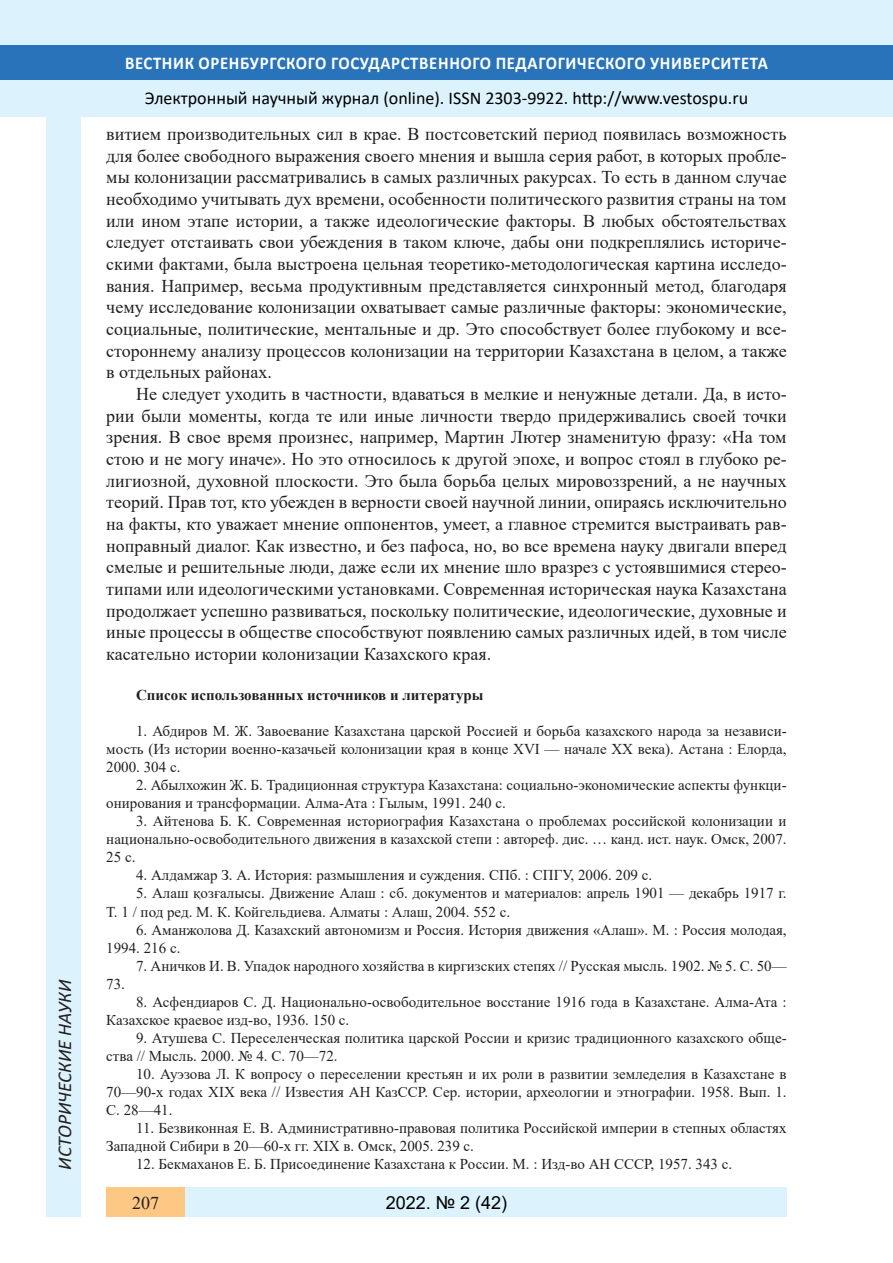
<style>
.page{position:relative;width:893px;height:1263px;background:#fff}
.page>*{position:absolute;margin:0;border:0;box-sizing:border-box;transform-origin:0 0}
.t1{font:italic 19.5px "Calibri";color:#231f20}
.Стиль2{font:18px/21.6px "Times New Roman";color:#231f20;text-align:justify}
.t2{font:18px "Calibri";color:#000}
.t3{font:700 18px "Calibri";letter-spacing:.04em;color:#fff;scale:.93 1}
.t4{font:18px "Arial";color:#000}
.t5{font:700 18px "Book Antiqua";color:#000}
.литература{font:15px/18px "Times New Roman";color:#231f20}
.литература-2{font:700 15px "Times New Roman";color:#231f20}
</style>
<div class="page">
<div style="left:0;top:0;width:893px;height:116px;background:#dcf2fc"></div>
<div style="left:0;top:45px;width:893px;height:34px;background:#2873ba"></div>
<div style="left:47px;top:116px;width:34px;height:1101px;background:#dcf2fc"></div>
<div style="left:106px;top:1188px;width:681px;height:29px;background:#dcf2fc"></div>
<div style="left:106px;top:1188px;width:79px;height:29px;background:#fdc784"></div>
<p class="t1" style="left:51px;top:1179px;width:279px;rotate:-90deg">03.00.00 БИОЛОГИЧЕСКИЕ НАУКИ</p>
<p class="t1" style="left:51px;top:1170px;width:192px;rotate:-90deg">ИСТОРИЧЕСКИЕ НАУКИ</p>
<p class="t3" style="left:125px;top:50px;width:693px">ВЕСТНИК ОРЕНБУРГСКОГО ГОСУДАРСТВЕННОГО ПЕДАГОГИЧЕСКОГО УНИВЕРСИТЕТА</p>
<p class="t2" style="left:145px;top:85px;width:605px">Электронный научный журнал (online). ISSN 2303-9922. http://www.vestospu.ru</p>
<p class="t2" style="left:388px;top:85px;width:13px">O</p>
<p class="t2" style="left:583px;top:85px;width:13px">t</p>
<p class="t2" style="left:583px;top:85px;width:13px">t</p>
<p class="Стиль2" style="left:106px;top:123px;width:682px">витием производительных сил в крае. В постсоветский период появилась возможность для более свободного выражения своего мнения и вышла серия работ, в которых пробле&shy;мы колонизации рассматривались в самых различных ракурсах. То есть в данном случае необходимо учитывать дух времени, особенности политического развития страны на том или ином этапе истории, а также идеологические факторы. В любых обстоятельствах следует отстаивать свои убеждения в таком ключе, дабы они подкреплялись историче&shy;скими фактами, была выстроена цельная теоретико-методологическая картина исследо&shy;вания. Например, весьма продуктивным представляется синхронный метод, благодаря чему исследование колонизации охватывает самые различные факторы: экономические, социальные, политические, ментальные и др. Это способствует более глубокому и все&shy;стороннему анализу процессов колонизации на территории Казахстана в целом, а также в отдельных районах.</p>
<p class="Стиль2" style="left:106px;top:383px;width:682px;text-indent:30px">Не следует уходить в частности, вдаваться в мелкие и ненужные детали. Да, в исто&shy;рии были моменты, когда те или иные личности твердо придерживались своей точки зрения. В свое время произнес, например, Мартин Лютер знаменитую фразу: «На том стою и не могу иначе». Но это относилось к другой эпохе, и вопрос стоял в глубоко ре&shy;лигиозной, духовной плоскости. Это была борьба целых мировоззрений, а не научных теорий. Прав тот, кто убежден в верности своей научной линии, опираясь исключительно на факты, кто уважает мнение оппонентов, умеет, а главное стремится выстраивать рав&shy;ноправный диалог. Как известно, и без пафоса, но, во все времена науку двигали вперед смелые и решительные люди, даже если их мнение шло вразрез с устоявшимися стерео&shy;типами или идеологическими установками. Современная историческая наука Казахстана продолжает успешно развиваться, поскольку политические, идеологические, духовные и иные процессы в обществе способствуют появлению самых различных идей, в том числе касательно истории колонизации Казахского края.</p>
<p class="литература-2" style="left:136px;top:684px;width:349px">Список использованных источников и литературы</p>
<p class="литература" style="left:106px;top:721px;width:682px;text-align:justify;text-indent:30px">1. Абдиров М. Ж. Завоевание Казахстана царской Россией и борьба казахского народа за независи&shy;мость (Из истории военно-казачьей колонизации края в конце XVI — начале XX века). Астана : Елорда, 2000. 304 с.</p>
<p class="литература" style="left:106px;top:775px;width:682px;text-indent:30px">2. Абылхожин Ж. Б. Традиционная структура Казахстана: социально-экономические аспекты функци&shy;онирования и трансформации. Алма-Ата : Гылым, 1991. 240 с.</p>
<p class="литература" style="left:106px;top:812px;width:682px;text-align:justify;text-indent:30px">3. Айтенова Б. К. Современная историография Казахстана о проблемах российской колонизации и национально-освободительного движения в казахской степи : автореф. дис. … канд. ист. наук. Омск, 2007.<br>25 с.</p>
<p class="литература" style="left:136px;top:866px;width:518px">4. Алдамжар З. А. История: размышления и суждения. СПб. : СПГУ, 2006. 209 с.</p>
<p class="литература" style="left:106px;top:884px;width:682px;text-indent:30px">5. Алаш қозғалысы. Движение Алаш : сб. документов и материалов: апрель 1901 — декабрь 1917 г.<br>Т. 1 / под ред. М. К. Койгельдиева. Алматы : Алаш, 2004. 552 с.</p>
<p class="литература" style="left:106px;top:920px;width:682px;text-indent:30px">6. Аманжолова Д. Казахский автономизм и Россия. История движения «Алаш». М. : Россия молодая,<br>1994. 216 с.</p>
<p class="литература" style="left:136px;top:956px;width:652px">7. Аничков И. В. Упадок народного хозяйства в киргизских степях // Русская мысль. 1902. № 5. С. 50—</p>
<p class="литература" style="left:106px;top:974px;width:20px">73.</p>
<p class="литература" style="left:106px;top:992px;width:682px;text-indent:30px">8. Асфендиаров С. Д. Национально-освободительное восстание 1916 года в Казахстане. Алма-Ата :<br>Казахское краевое изд-во, 1936. 150 с.</p>
<p class="литература" style="left:106px;top:1028px;width:682px;text-indent:30px">9. Атушева С. Переселенческая политика царской России и кризис традиционного казахского обще&shy;ства // Мысль. 2000. № 4. С. 70—72.</p>
<p class="литература" style="left:106px;top:1064px;width:682px;text-align:justify;text-indent:30px">10. Ауэзова Л. К вопросу о переселении крестьян и их роли в развитии земледелия в Казахстане в 70—90-х годах XIX века // Известия АН КазССР. Сер. истории, археологии и этнографии. 1958. Вып. 1.<br>С. 28—41.</p>
<p class="литература" style="left:106px;top:1119px;width:682px;text-indent:30px">11. Безвиконная Е. В. Административно-правовая политика Российской империи в степных областях<br>Западной Сибири в 20—60-х гг. ХIX в. Омск, 2005. 239 с.</p>
<p class="литература" style="left:136px;top:1155px;width:598px">12. Бекмаханов Е. Б. Присоединение Казахстана к России. М. : Изд-во АН СССР, 1957. 343 с.</p>
<p class="t5" style="left:390px;top:1190px;width:37px">2018</p>
<p class="t5" style="left:460px;top:1190px;width:45px">1 25)</p>
<p class="t4" style="left:386px;top:1190px;width:123px">2022. № 2 (42)</p>
<p class="Стиль2" style="left:132px;top:1191px;width:28px">207</p>
<p class="t5" style="left:488px;top:1190px;width:10px">6</p>
</div>
